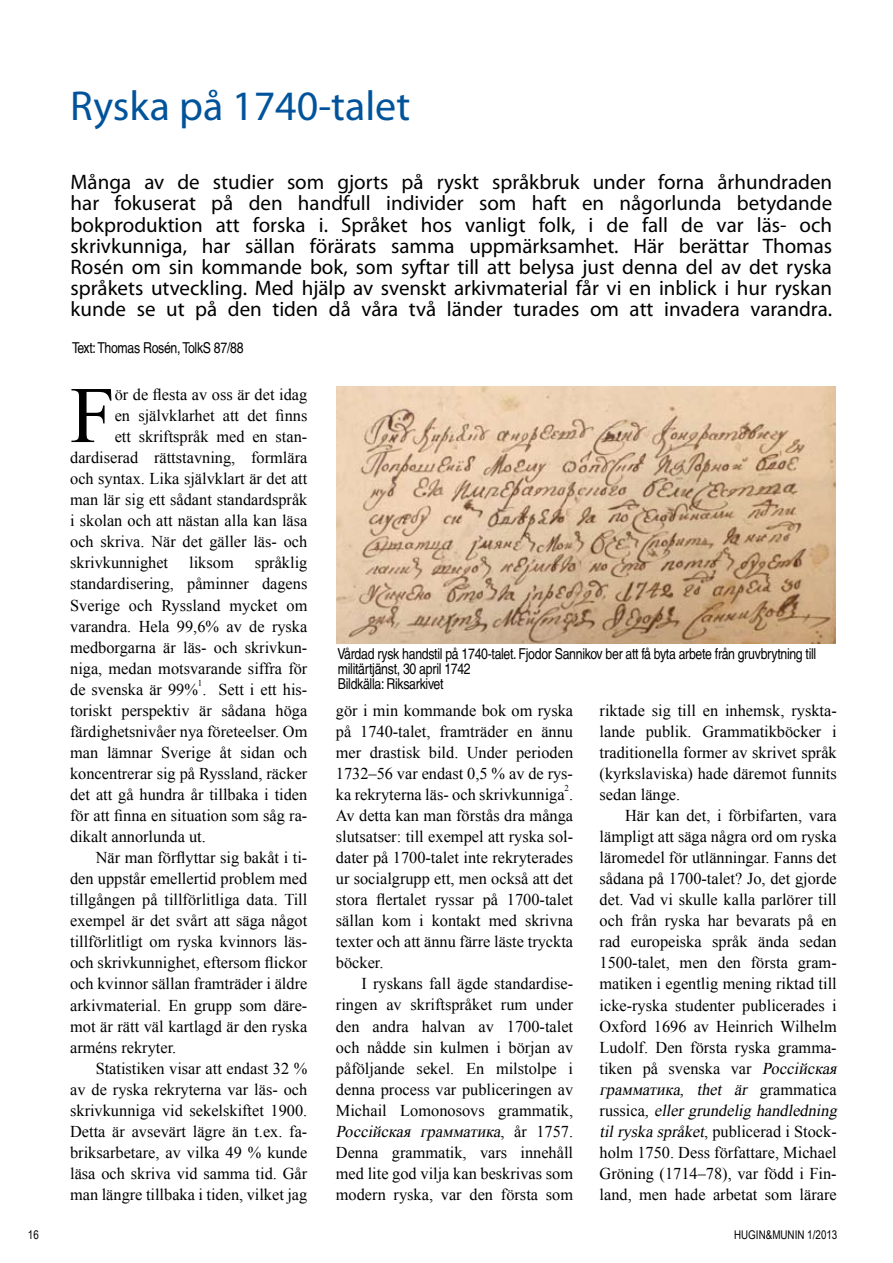
<style>
.page{position:relative;width:893px;height:1263px;background:#fff}
.page>*{position:absolute;margin:0;border:0;box-sizing:border-box;transform-origin:0 0}
.t1{font:80.1px "Times New Roman";color:#000}
.t2{font:42px "Myriad Pro";color:#00539b}
.t3{font:21px/21px "Myriad Pro";color:#000;text-align:justify}
.t4{font:16.5px/21px "Times New Roman";color:#000;text-align:justify}
.t5{font:condensed 15px/15px "Helvetica LT";letter-spacing:-.02em;color:#000}
.t6{font:12px "Arial Narrow";color:#000}
.t7{font:9px "Times New Roman";color:#000}
.s1{font-style:italic}
</style>
<div class="page">
<img style="left:337px;top:386px;width:499px;height:257px">
<h2 class="t2" style="left:70px;top:80px;width:342px">Ryska på 1740-talet</h2>
<p class="t3" style="left:71px;top:172px;width:763px">Många av de studier som gjorts på ryskt språkbruk under forna århundraden har fokuserat på den handfull individer som haft en någorlunda betydande bokproduktion att forska i. Språket hos vanligt folk, i de fall de var läs- och skrivkunniga, har sällan förärats samma uppmärksamhet. Här berättar Thomas Rosén om sin kommande bok, som syftar till att belysa just denna del av det ryska språkets utveckling. Med hjälp av svenskt arkivmaterial får vi en inblick i hur ryskan kunde se ut på den tiden då våra två länder turades om att invadera varandra.</p>
<p class="t5" style="left:72px;top:340px;width:173px">Text: Thomas Rosén, TolkS 87/88</p>
<h1 class="t1" style="left:70px;top:361px;width:46px">F</h1>
<p class="t4" style="left:115px;top:384px;width:194px">ör de flesta av oss är det idag</p>
<p class="t4" style="left:115px;top:405px;width:194px">en självklarhet att det finns</p>
<p class="t4" style="left:115px;top:426px;width:194px">ett skriftspråk med en stan-</p>
<p class="t4" style="left:70px;top:447px;width:239px">dardiserad rättstavning, formlära</p>
<p class="t4" style="left:70px;top:468px;width:239px">och syntax. Lika självklart är det att</p>
<p class="t4" style="left:70px;top:489px;width:239px">man lär sig ett sådant standardspråk</p>
<p class="t4" style="left:70px;top:510px;width:239px">i skolan och att nästan alla kan läsa</p>
<p class="t4" style="left:70px;top:531px;width:239px">och skriva. När det gäller läs- och</p>
<p class="t4" style="left:70px;top:552px;width:100px">skrivkunnighet</p>
<p class="t4" style="left:189px;top:552px;width:46px">liksom</p>
<p class="t4" style="left:70px;top:552px;width:239px;text-indent:185px">språklig standardisering, påminner dagens Sverige och Ryssland mycket om varandra. Hela 99,6% av de ryska medborgarna är läs- och skrivkun&shy;niga, medan motsvarande siffra för de svenska är 99% . Sett i ett his-</p>
<p class="t7" style="left:198px;top:676px;width:6px">1</p>
<p class="t4" style="left:70px;top:699px;width:239px">toriskt perspektiv är sådana höga färdighetsnivåer nya företeelser. Om man lämnar Sverige åt sidan och koncentrerar sig på Ryssland, räcker det att gå hundra år tillbaka i tiden för att finna en situation som såg ra&shy;dikalt annorlunda ut.</p>
<p class="t4" style="left:70px;top:847px;width:239px;text-indent:26px">När man förflyttar sig bakåt i ti&shy;den uppstår emellertid problem med tillgången på tillförlitliga data. Till exempel är det svårt att säga något tillförlitligt om ryska kvinnors läs&shy;och skrivkunnighet, eftersom flickor och kvinnor sällan framträder i äldre arkivmaterial. En grupp som däre&shy;mot är rätt väl kartlagd är den ryska arméns rekryter.</p>
<p class="t4" style="left:70px;top:1057px;width:239px;text-indent:26px">Statistiken visar att endast 32 % av de ryska rekryterna var läs- och skrivkunniga vid sekelskiftet 1900.<br>Detta är avsevärt lägre än t.ex. fa&shy;briksarbetare, av vilka 49 % kunde läsa och skriva vid samma tid. Går man längre tillbaka i tiden, vilket jag</p>
<p class="t5" style="left:337px;top:646px;width:480px">Vårdad rysk handstil på 1740-talet. Fjodor Sannikov ber att få byta arbete från gruvbrytning till militärtjänst, 30 april 1742<br>Bildkälla: Riksarkivet</p>
<p class="t4" style="left:336px;top:699px;width:239px">gör i min kommande bok om ryska på 1740-talet, framträder en ännu mer drastisk bild. Under perioden 1732–56 var endast 0,5 % av de rys&shy;ka rekryterna läs- och skrivkunniga .</p>
<p class="t7" style="left:565px;top:782px;width:6px">2</p>
<p class="t4" style="left:336px;top:805px;width:239px">Av detta kan man förstås dra många slutsatser: till exempel att ryska sol&shy;dater på 1700-talet inte rekryterades ur socialgrupp ett, men också att det stora flertalet ryssar på 1700-talet sällan kom i kontakt med skrivna texter och att ännu färre läste tryckta böcker.</p>
<p class="t4" style="left:336px;top:973px;width:239px;text-indent:26px">I ryskans fall ägde standardise&shy;ringen av skriftspråket rum under den andra halvan av 1700-talet och nådde sin kulmen i början av påföljande sekel. En milstolpe i denna process var publiceringen av Michail Lomonosovs grammatik, <span class="s1">Россійская грамматика</span>, å r 1 7 5 7 .<br>Denna grammatik, vars innehåll med lite god vilja kan beskrivas som modern ryska, var den första som</p>
<p class="t4" style="left:600px;top:699px;width:239px">riktade sig till en inhemsk, ryskta&shy;lande publik. Grammatikböcker i traditionella former av skrivet språk (kyrkslaviska) hade däremot funnits sedan länge.</p>
<p class="t4" style="left:600px;top:805px;width:243px;text-align:left;text-indent:26px">Här kan det, i förbifarten, vara lämpligt att säga några ord om ryska läromedel för utlänningar. Fanns det sådana på 1700-talet? Jo, det gjorde det. Vad vi skulle kalla parlörer till och från ryska har bevarats på en rad europeiska språk ända sedan 1500-talet, men den första gram&shy;matiken i egentlig mening riktad till icke-ryska studenter publicerades i Oxford 1696 av Heinrich Wilhelm Ludolf. Den första ryska gramma&shy;tiken på svenska var <span class="s1">Россійская грамматика, thet är</span> g r a m m a t i c a r u s s i c a <span class="s1">, eller grundelig handledning tilryska språket</span>, publicerad i Stock&shy;holm 1750. Dess författare, Michael Gröning (1714–78), var född i Fin&shy;land, men hade arbetat som lärare</p>
<p class="t6" style="left:28px;top:1226px;width:12px">16</p>
<p class="t6" style="left:734px;top:1226px;width:105px">HUGIN&amp;MUNIN 1/2013</p>
</div>
